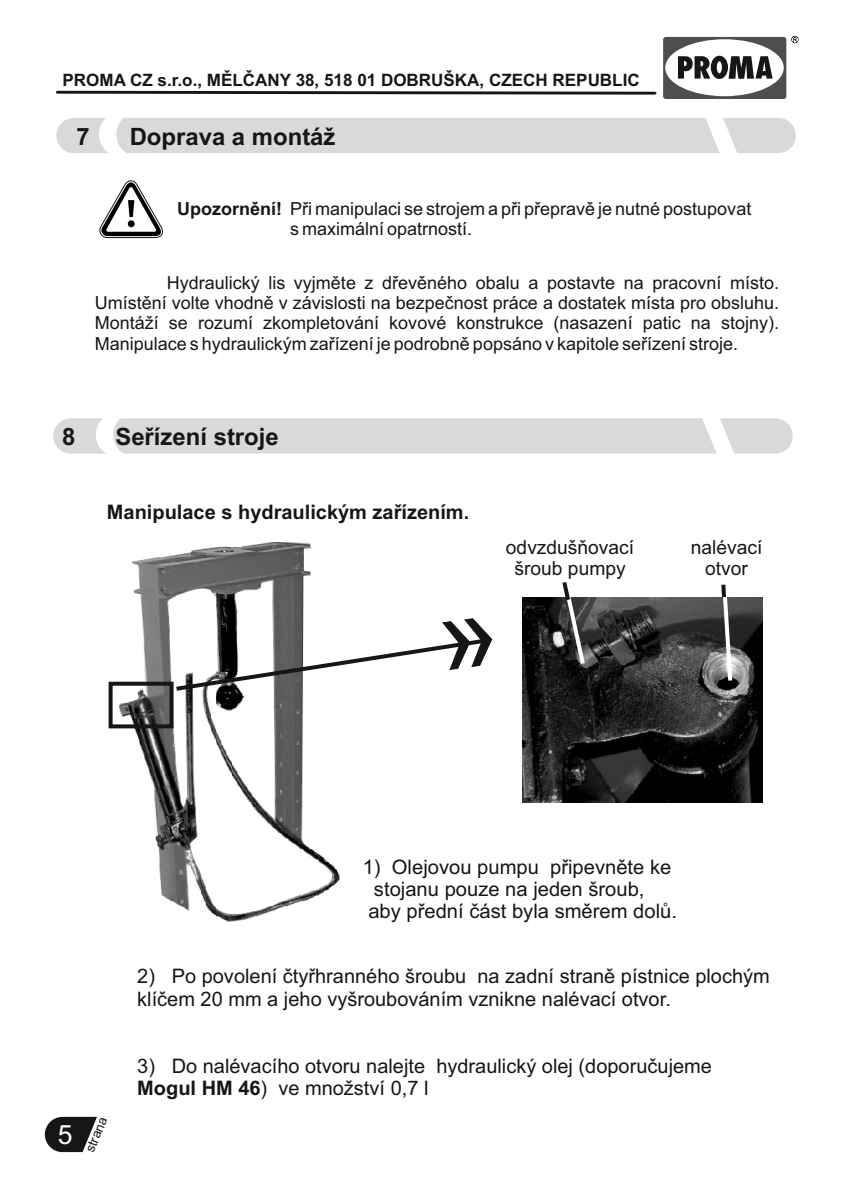
<style>
.page{position:relative;width:842px;height:1191px;background:#fff}
.page>*{position:absolute;margin:0;border:0;box-sizing:border-box;transform-origin:0 0}
.t1{font:26.6px "Arial";color:#fff}
.t2{font:700 23.8px "Arial";color:#151616}
.t3{font:20px/22.4px "Arial";color:#151616}
.t4{font:700 20px "Arial";color:#151616}
.t5{font:19.2px/21.4px "Arial";color:#151616;text-align:center}
.t6{font:18px/20.2px "Arial";color:#151616}
.t7{font:700 17px "Arial";color:#151616}
.t8{font:13.4px "Arial";color:#151616}
.s1{font-weight:700}
</style>
<div class="page">
<svg style="left:663px;top:36px;width:136px;height:63px"></svg>
<svg style="left:56px;top:91px;width:600px;height:4px;background:#575757"></svg>
<div style="left:56px;top:118px;width:740px;height:35px;background:#d9d9da;border-radius:18px"></div>
<svg style="left:705px;top:118px;width:32px;height:35px"></svg>
<svg style="left:99px;top:118px;width:27px;height:35px"></svg>
<div style="left:53px;top:418px;width:740px;height:35px;background:#d9d9da;border-radius:18px"></div>
<svg style="left:700px;top:418px;width:37px;height:36px"></svg>
<svg style="left:96px;top:418px;width:35px;height:36px"></svg>
<svg style="left:100px;top:181px;width:63px;height:57px"></svg>
<div style="left:128px;top:220px;width:7px;height:7px;background:#000;border-radius:50%"></div>
<img style="left:119px;top:542px;width:220px;height:380px">
<img style="left:522px;top:597px;width:240px;height:205px">
<svg style="left:559px;top:582px;width:29px;height:86px"></svg>
<svg style="left:719px;top:584px;width:15px;height:101px"></svg>
<div style="left:109px;top:681px;width:65px;height:47px;border:4px solid #151616"></div>
<svg style="left:172px;top:618px;width:321px;height:75px"></svg>
<svg style="left:45px;top:1116px;width:52px;height:36px"></svg>
<p class="t7" style="left:62px;top:73px;width:579px">PROMA CZ s.r.o., MĚLČANY 38, 518 01 DOBRUŠKA, CZECH REPUBLIC</p>
<h2 class="t2" style="left:77px;top:127px;width:15px">7</h2>
<h2 class="t2" style="left:130px;top:127px;width:207px">Doprava a montáž</h2>
<p class="t6" style="left:290px;top:200px;width:463px;text-indent:-113px"><span class="s1">Upozornění!</span> Při manipulaci se strojem a při přepravě je nutné postupovat s maximální opatrností.</p>
<p class="t6" style="left:95px;top:274px;width:686px;text-align:justify;text-indent:72px">Hydraulický lis vyjměte z dřevěného obalu a postavte na pracovní místo.<br>Umístění volte vhodně v závislosti na bezpečnost práce a dostatek místa pro obsluhu.<br>Montáží se rozumí zkompletování kovové konstrukce (nasazení patic na stojny).<br>Manipulace s hydraulickým zařízení je podrobně popsáno v kapitole seřízení stroje.</p>
<h2 class="t2" style="left:62px;top:428px;width:15px">8</h2>
<h2 class="t2" style="left:115px;top:428px;width:165px">Seřízení stroje</h2>
<p class="t4" style="left:107px;top:505px;width:364px">Manipulace s hydraulickým zařízením.</p>
<p class="t5" style="left:506px;top:538px;width:130px">odvzdušňovací šroub pumpy</p>
<p class="t5" style="left:691px;top:538px;width:73px">nalévací otvor</p>
<p class="t3" style="left:363px;top:857px;width:316px">1) Olejovou pumpu připevněte ke stojanu pouze na jeden šroub,<br>aby přední část byla směrem dolů.</p>
<p class="t3" style="left:137px;top:967px;width:634px">2) Po povolení čtyřhranného šroubu na zadní straně pístnice plochým klíčem 20 mm a jeho vyšroubováním vznikne nalévací otvor.</p>
<h1 class="t1" style="left:58px;top:1124px;width:16px">5</h1>
<p class="t8" style="left:85px;top:1149px;width:39px;rotate:-68deg">strana</p>
<p class="t3" style="left:137px;top:1056px;width:576px">3) Do nalévacího otvoru nalejte hydraulický olej (doporučujeme<br><span class="s1">Mogul HM 46</span>) ve množství 0,7 l</p>
</div>
